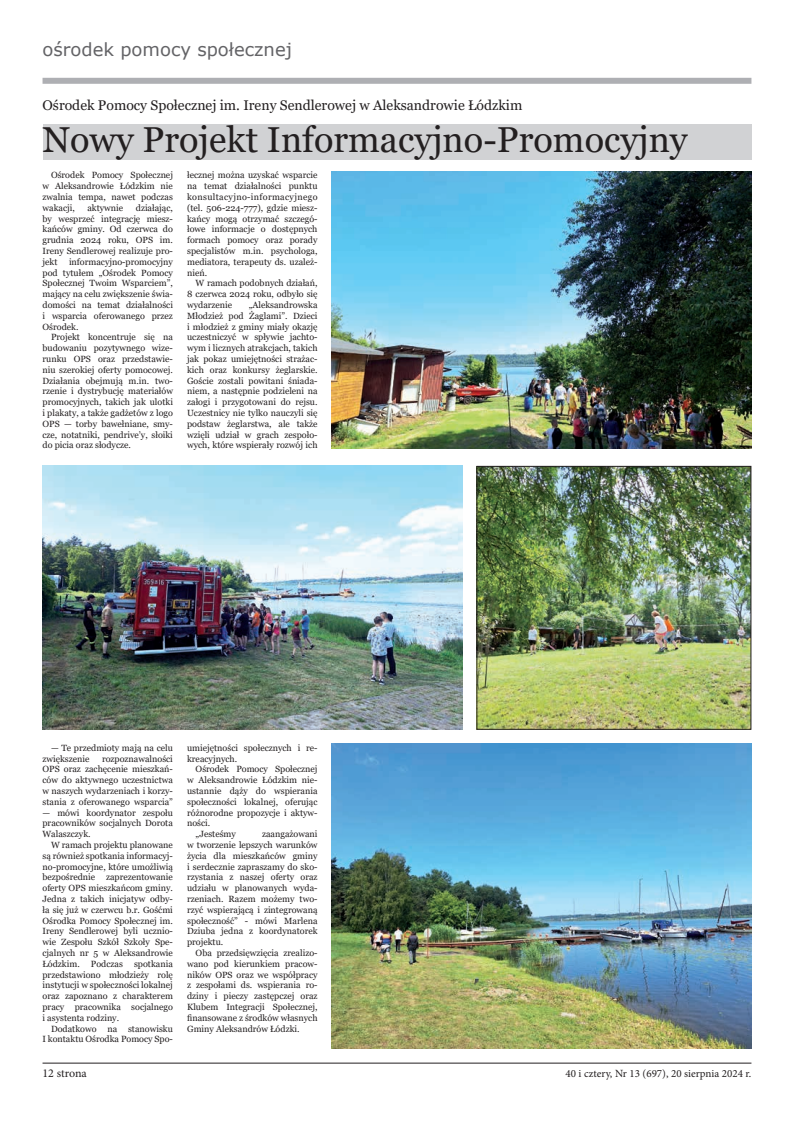
<style>
.page{position:relative;width:794px;height:1134px;background:#fff}
.page>*{position:absolute;margin:0;border:0;box-sizing:border-box;transform-origin:0 0}
.t1{font:36px "Georgia";color:#231f20}
.t2{font:18px "Verdana";color:#636366}
.t3{font:14px "Georgia";color:#231f20}
.t4{font:12px "Minion Pro";letter-spacing:-.005em;color:#231f20}
.t5{font:11px "Minion Pro";color:#231f20}
.t6{font:9px/10.8px "Georgia";color:#231f20;text-align:justify}
</style>
<div class="page">
<hr style="left:43px;top:1063px;width:708px;height:1px;background:#231f20">
<div style="left:43px;top:78px;width:708px;height:6px;background:#aeafb3"></div>
<div style="left:43px;top:125px;width:708px;height:35px;background:#d1d2d4"></div>
<img style="left:332px;top:171px;width:419px;height:278px">
<img style="left:43px;top:466px;width:419px;height:264px">
<img style="left:332px;top:743px;width:419px;height:305px">
<img style="left:478px;top:468px;width:271px;height:260px">
<div style="left:476px;top:466px;width:275px;height:264px;border:1px solid #231f20"></div>
<h2 class="t2" style="left:43px;top:37px;width:251px">ośrodek pomocy społecznej</h2>
<h3 class="t3" style="left:43px;top:97px;width:481px">Ośrodek Pomocy Społecznej im. Ireny Sendlerowej w Aleksandrowie Łódzkim</h3>
<h1 class="t1" style="left:43px;top:118px;width:646px">Nowy Projekt Informacyjno-Promocyjny</h1>
<p class="t6" style="left:43px;top:170px;width:132px;text-indent:9px">Ośrodek Pomocy Społecznej w Aleksandrowie Łódzkim nie zwalnia tempa, nawet podczas wakacji,</p>
<p class="t6" style="left:43px;top:202px;width:132px;text-indent:93px">działając, by wesprzeć integrację miesz&shy;kańców gminy. Od czerwca do grudnia 2024 roku, OPS im.<br>Ireny Sendlerowej realizuje pro&shy;jekt</p>
<p class="t6" style="left:87px;top:202px;width:37px">aktywnie</p>
<p class="t6" style="left:43px;top:256px;width:132px;text-indent:26px">informacyjno-promocyjny pod tytułem „Ośrodek Pomocy Społecznej Twoim Wsparciem”, mający na celu zwiększenie świa&shy;domości na temat działalności i wsparcia oferowanego przez Ośrodek.</p>
<p class="t6" style="left:43px;top:332px;width:132px;text-indent:9px">Projekt koncentruje się na budowaniu pozytywnego wize&shy;runku OPS oraz przedstawie&shy;niu szerokiej oferty pomocowej.<br>Działania obejmują m.in. two&shy;rzenie i dystrybucję materiałów promocyjnych, takich jak ulotki i plakaty, a także gadżetów z logo OPS — torby bawełniane, smy&shy;cze, notatniki, pendrive’y, słoiki do picia oraz słodycze.</p>
<p class="t6" style="left:187px;top:170px;width:132px">łecznej można uzyskać wsparcie na temat działalności punktu konsultacyjno-informacyjnego (tel. 506-224-777), gdzie miesz&shy;kańcy mogą otrzymać szczegó&shy;łowe informacje o dostępnych formach pomocy oraz porady specjalistów m.in. psychologa, mediatora, terapeuty ds. uzależ&shy;nień.</p>
<p class="t6" style="left:187px;top:278px;width:132px;text-indent:9px">W ramach podobnych działań, 8 czerwca 2024 roku, odbyło się wydarzenie</p>
<p class="t6" style="left:187px;top:300px;width:132px;text-indent:62px">„Aleksandrowska Młodzież pod Żaglami”. Dzieci i młodzież z gminy miały okazję uczestniczyć w spływie jachto&shy;wym i licznych atrakcjach, takich jak pokaz umiejętności strażac&shy;kich oraz konkursy żeglarskie.<br>Goście zostali powitani śniada&shy;niem, a następnie podzieleni na załogi i przygotowani do rejsu.<br>Uczestnicy nie tylko nauczyli się podstaw żeglarstwa, ale także wzięli udział w grach zespoło&shy;wych, które wspierały rozwój ich</p>
<p class="t6" style="left:43px;top:742px;width:132px;text-indent:9px">— Te przedmioty mają na celu zwiększenie</p>
<p class="t6" style="left:43px;top:753px;width:132px;text-indent:60px">rozpoznawalności OPS oraz zachęcenie mieszkań&shy;ców do aktywnego uczestnictwa w naszych wydarzeniach i korzy&shy;stania z oferowanego wsparcia”</p>
<p class="t6" style="left:43px;top:807px;width:132px">— mówi koordynator zespołu pracowników socjalnych Dorota Walaszczyk.</p>
<p class="t6" style="left:43px;top:840px;width:132px;text-indent:9px">W ramach projektu planowane są również spotkania informacyj&shy;no-promocyjne, które umożliwią bezpośrednie zaprezentowanie oferty OPS mieszkańcom gminy.<br>Jedna z takich inicjatyw odby&shy;ła się już w czerwcu b.r. Gośćmi Ośrodka Pomocy Społecznej im.<br>Ireny Sendlerowej byli ucznio&shy;wie Zespołu Szkół Szkoły Spe&shy;cjalnych nr 5 w Aleksandrowie Łódzkim. Podczas spotkania przedstawiono młodzieży rolę instytucji w społeczności lokalnej oraz zapoznano z charakterem pracy pracownika socjalnego i asystenta rodziny.</p>
<p class="t6" style="left:43px;top:1023px;width:132px;text-align:right">Dodatkowo na stanowisku<br>I kontaktu Ośrodka Pomocy Spo-</p>
<p class="t6" style="left:187px;top:742px;width:132px">umiejętności społecznych i re&shy;kreacyjnych.</p>
<p class="t6" style="left:196px;top:764px;width:123px">Ośrodek Pomocy Społecznej</p>
<p class="t6" style="left:187px;top:775px;width:132px">w Aleksandrowie Łódzkim nie-</p>
<p class="t6" style="left:187px;top:786px;width:132px">ustannie dąży do wspierania</p>
<p class="t6" style="left:187px;top:796px;width:132px">społeczności lokalnej, oferując</p>
<p class="t6" style="left:187px;top:807px;width:132px">różnorodne propozycje i aktyw-</p>
<p class="t6" style="left:187px;top:818px;width:25px">ności.</p>
<p class="t6" style="left:196px;top:829px;width:42px">„Jesteśmy</p>
<p class="t6" style="left:187px;top:829px;width:132px;text-indent:75px">zaangażowani w tworzenie lepszych warunków życia dla mieszkańców gminy i serdecznie zapraszamy do sko&shy;rzystania z naszej oferty oraz udziału w planowanych wyda&shy;rzeniach. Razem możemy two&shy;rzyć wspierającą i zintegrowaną społeczność” - mówi Marlena Dziuba jedna z koordynatorek projektu.</p>
<p class="t6" style="left:187px;top:948px;width:132px;text-indent:9px">Oba przedsięwzięcia zrealizo&shy;wano pod kierunkiem pracow&shy;ników OPS oraz we współpracy z zespołami ds. wspierania ro&shy;dziny i pieczy zastępczej oraz Klubem Integracji Społecznej, finansowane z środków własnych Gminy Aleksandrów Łódzki.</p>
<h3 class="t4" style="left:43px;top:1065px;width:46px">12 strona</h3>
<p class="t5" style="left:565px;top:1066px;width:187px">40 i cztery, Nr 13 (697), 20 sierpnia 2024 r.</p>
</div>
